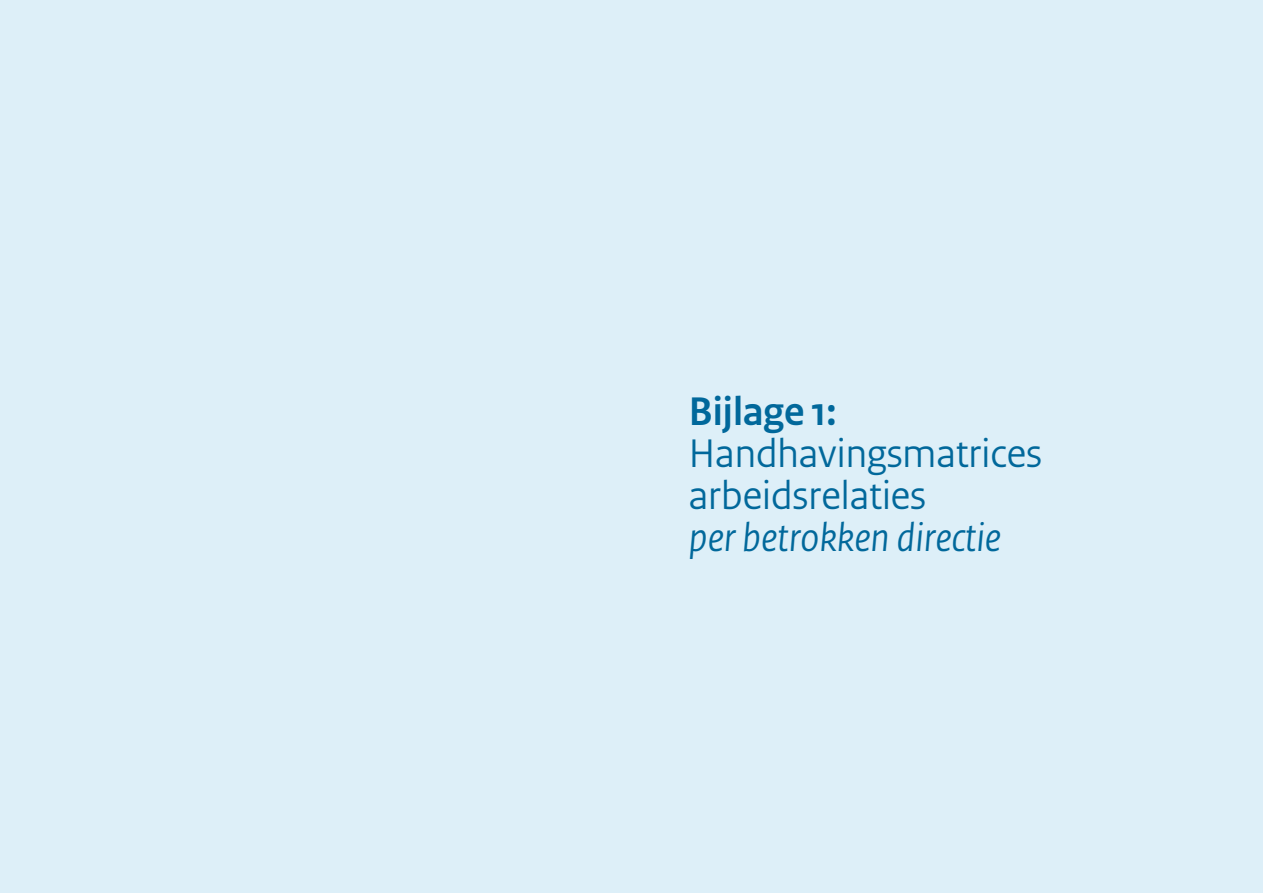
<style>
.page{position:relative;width:1263px;height:893px;background:#ddeff8}
.page>*{position:absolute;margin:0;border:0;box-sizing:border-box;transform-origin:0 0}
.t1{font:42px/42px "Rijksoverheid Sans Heading";color:#01689b}
.t2{font:italic 42px "Rijksoverheid Sans Heading";color:#01689b}
.t3{font:700 42px "Rijksoverheid Sans Heading";color:#01689b}
</style>
<div class="page">
<p class="t3" style="left:689px;top:388px;width:149px">Bijlage 1:</p>
<p class="t1" style="left:689px;top:433px;width:355px">Handhavingsmatrices arbeidsrelaties</p>
<p class="t2" style="left:689px;top:514px;width:314px">per betrokken directie</p>
</div>
